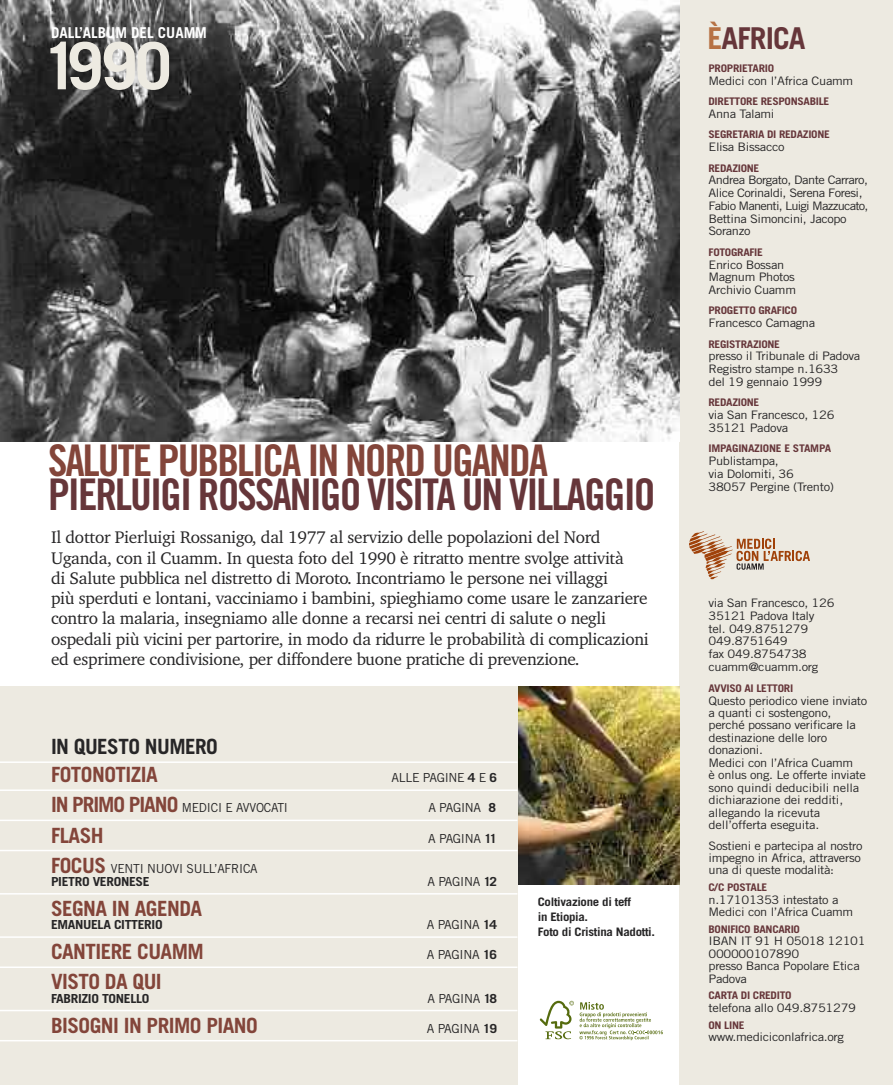
<style>
.page{position:relative;width:893px;height:1085px;background:#fff}
.page>*{position:absolute;margin:0;border:0;box-sizing:border-box;transform-origin:0 0}
.t1{font:700 65.1px "Trade Gothic";color:#edeae1}
.t2{font:43.65px "Trade Gothic Bold Cond Twenty";letter-spacing:-.045em;color:#66363a}
.t3{font:43.65px "Trade Gothic Bold Cond Twenty";letter-spacing:-.045em;color:#83453a}
.t4{font:700 30.15px "Trade Gothic";letter-spacing:-.03em;color:#66363a}
.t5{font:700 21px "Trade Gothic";letter-spacing:-.025em;color:#83453a}
.t6{font:700 21px "Trade Gothic";letter-spacing:-.025em;color:#272627}
.t7{font:17.25px/20.2px "Charter BT Pro";letter-spacing:-.015em;color:#272627}
.t8{font:700 15px "Trade Gothic";color:#fff}
.t9{font:12.45px/13.2px "Trade Gothic";letter-spacing:-.025em;color:#272627}
.t10{font:700 12.45px "Trade Gothic";letter-spacing:-.025em;color:#272627;scale:1.1 1}
.t11{font:11.7px/12.8px "Trade Gothic";letter-spacing:-.025em;color:#272627;scale:1.1 1}
.t12{font:700 11.7px/15px "Trade Gothic";letter-spacing:-.025em;color:#272627;scale:1.1 1}
.t13{font:700 10.5px "Trade Gothic";letter-spacing:-.025em;color:#66363a;scale:1.1 1}
.s1{font-weight:700}
.s2{font-weight:700;font-size:21px;color:#83453a}
.s3{color:#b77244}
</style>
<div class="page">
<div style="left:680px;top:0;width:213px;height:1084px;background:#edeae1"></div>
<img style="left:517px;top:686px;width:163px;height:198px">
<svg style="left:539px;top:1000px;width:124px;height:41px"></svg>
<div style="left:0;top:686px;width:517px;height:398px;background:#edeae1"></div>
<hr style="left:0;top:761px;width:517px;height:1px;background:#fff">
<hr style="left:0;top:789px;width:517px;height:1px;background:#fff">
<hr style="left:0;top:819px;width:517px;height:2px;background:#fff">
<hr style="left:0;top:849px;width:517px;height:2px;background:#fff">
<hr style="left:0;top:892px;width:517px;height:2px;background:#fff">
<hr style="left:0;top:936px;width:517px;height:1px;background:#fff">
<hr style="left:0;top:966px;width:517px;height:1px;background:#fff">
<hr style="left:0;top:1009px;width:517px;height:2px;background:#fff">
<hr style="left:0;top:1039px;width:517px;height:2px;background:#fff">
<img style="left:0;top:0;width:680px;height:441px">
<svg style="left:689px;top:531px;width:121px;height:48px"></svg>
<p class="t8" style="left:51px;top:27px;width:157px">DALL’ALBUM DEL CUAMM</p>
<h1 class="t1" style="left:42px;top:42px;width:131px">1990</h1>
<h2 class="t3" style="left:48px;top:444px;width:502px">SALUTE PUBBLICA IN NORD UGANDA</h2>
<h2 class="t2" style="left:48px;top:478px;width:609px">PIERLUIGI ROSSANIGO VISITA UN VILLAGGIO</h2>
<p class="t7" style="left:51px;top:529px;width:599px">Il dottor Pierluigi Rossanigo, dal 1977 al servizio delle popolazioni del Nord Uganda, con il Cuamm. In questa foto del 1990 è ritratto mentre svolge attività<br>di Salute pubblica nel distretto di Moroto. Incontriamo le persone nei villaggi<br>più sperduti e lontani, vacciniamo i bambini, spieghiamo come usare le zanzariere contro la malaria, insegniamo alle donne a recarsi nei centri di salute o negli ospedali più vicini per partorire, in modo da ridurre le probabilità di complicazioni ed esprimere condivisione, per diffondere buone pratiche di prevenzione.</p>
<h3 class="t6" style="left:51px;top:739px;width:168px">IN QUESTO NUMERO</h3>
<h3 class="t5" style="left:51px;top:767px;width:108px">FOTONOTIZIA</h3>
<p class="t9" style="left:392px;top:772px;width:107px">ALLE PAGINE <span class="s1">4</span> E <span class="s1">6</span></p>
<p class="t9" style="left:51px;top:802px;width:238px"><span class="s2">IN PRIMO PIANO</span> MEDICI E AVVOCATI</p>
<p class="t9" style="left:428px;top:802px;width:69px">A PAGINA <span class="s1">8</span></p>
<h3 class="t5" style="left:51px;top:827px;width:54px">FLASH</h3>
<p class="t9" style="left:428px;top:832px;width:70px">A PAGINA <span class="s1">11</span></p>
<p class="t9" style="left:51px;top:862px;width:208px"><span class="s2">FOCUS</span> VENTI NUOVI SULL’AFRICA<br><span class="s1">PIETRO VERONESE</span></p>
<p class="t9" style="left:428px;top:875px;width:71px">A PAGINA <span class="s1">12</span></p>
<h3 class="t5" style="left:51px;top:900px;width:153px">SEGNA IN AGENDA</h3>
<p class="t10" style="left:51px;top:919px;width:103px">EMANUELA CITTERIO</p>
<p class="t9" style="left:427px;top:919px;width:72px">A PAGINA <span class="s1">14</span></p>
<h3 class="t5" style="left:51px;top:943px;width:154px">CANTIERE CUAMM</h3>
<p class="t9" style="left:427px;top:949px;width:72px">A PAGINA <span class="s1">16</span></p>
<h3 class="t5" style="left:51px;top:974px;width:112px">VISTO DA QUI</h3>
<p class="t10" style="left:51px;top:993px;width:91px">FABRIZIO TONELLO</p>
<p class="t9" style="left:428px;top:992px;width:71px">A PAGINA <span class="s1">18</span></p>
<h3 class="t5" style="left:51px;top:1017px;width:208px">BISOGNI IN PRIMO PIANO</h3>
<p class="t9" style="left:427px;top:1022px;width:72px">A PAGINA <span class="s1">19</span></p>
<p class="t12" style="left:538px;top:895px;width:108px">Coltivazione di teff<br>in Etiopia.<br>Foto di Cristina Nadotti.</p>
<h3 class="t4" style="left:707px;top:27px;width:100px"><span class="s3">È</span>AFRICA</h3>
<p class="t13" style="left:708px;top:64px;width:61px">PROPRIETARIO</p>
<p class="t11" style="left:708px;top:75px;width:133px">Medici con l’Africa Cuamm</p>
<p class="t13" style="left:708px;top:98px;width:111px">DIRETTORE RESPONSABILE</p>
<p class="t11" style="left:708px;top:108px;width:61px">Anna Talami</p>
<p class="t13" style="left:708px;top:131px;width:112px">SEGRETARIA DI REDAZIONE</p>
<p class="t11" style="left:708px;top:142px;width:71px">Elisa Bissacco</p>
<p class="t13" style="left:708px;top:164px;width:48px">REDAZIONE</p>
<p class="t11" style="left:708px;top:175px;width:147px">Andrea Borgato, Dante Carraro,<br>Alice Corinaldi, Serena Foresi,<br>Fabio Manenti, Luigi Mazzucato,<br>Bettina Simoncini, Jacopo<br>Soranzo</p>
<p class="t13" style="left:708px;top:248px;width:51px">FOTOGRAFIE</p>
<p class="t11" style="left:708px;top:259px;width:81px">Enrico Bossan<br>Magnum Photos<br>Archivio Cuamm</p>
<p class="t13" style="left:708px;top:307px;width:82px">PROGETTO GRAFICO</p>
<p class="t11" style="left:708px;top:318px;width:98px">Francesco Camagna</p>
<p class="t13" style="left:708px;top:340px;width:67px">REGISTRAZIONE</p>
<p class="t11" style="left:708px;top:351px;width:140px">presso il Tribunale di Padova<br>Registro stampe n.1633<br>del 19 gennaio 1999</p>
<p class="t13" style="left:708px;top:399px;width:48px">REDAZIONE</p>
<p class="t11" style="left:708px;top:409px;width:116px">via San Francesco, 126<br>35121 Padova</p>
<p class="t13" style="left:708px;top:444px;width:113px">IMPAGINAZIONE E STAMPA</p>
<p class="t11" style="left:708px;top:455px;width:116px">Publistampa,<br>via Dolomiti, 36<br>38057 Pergine (Trento)</p>
<p class="t11" style="left:708px;top:597px;width:116px">via San Francesco, 126<br>35121 Padova Italy<br>tel. 049.8751279<br>049.8751649<br>fax 049.8754738 cuamm@cuamm.org</p>
<p class="t13" style="left:708px;top:684px;width:79px">AVVISO AI LETTORI</p>
<p class="t11" style="left:708px;top:695px;width:146px">Questo periodico viene inviato a quanti ci sostengono, perché possano verificare la destinazione delle loro donazioni.<br>Medici con l’Africa Cuamm<br>è onlus ong. Le offerte inviate sono quindi deducibili nella dichiarazione dei redditi, allegando la ricevuta dell’offerta eseguita.</p>
<p class="t11" style="left:708px;top:840px;width:142px">Sostieni e partecipa al nostro impegno in Africa, attraverso una di queste modalità:</p>
<p class="t13" style="left:708px;top:883px;width:55px">C/C POSTALE</p>
<p class="t11" style="left:708px;top:894px;width:133px">n.17101353 intestato a<br>Medici con l’Africa Cuamm</p>
<p class="t13" style="left:708px;top:925px;width:85px">BONIFICO BANCARIO</p>
<p class="t11" style="left:708px;top:935px;width:144px">IBAN IT 91 H 05018 12101<br>000000107890<br>presso Banca Popolare Etica<br>Padova</p>
<p class="t13" style="left:708px;top:991px;width:77px">CARTA DI CREDITO</p>
<p class="t11" style="left:708px;top:1002px;width:136px">telefona allo 049.8751279</p>
<p class="t13" style="left:708px;top:1020px;width:34px">ON LINE</p>
<p class="t11" style="left:708px;top:1031px;width:125px">www.mediciconlafrica.org</p>
</div>
